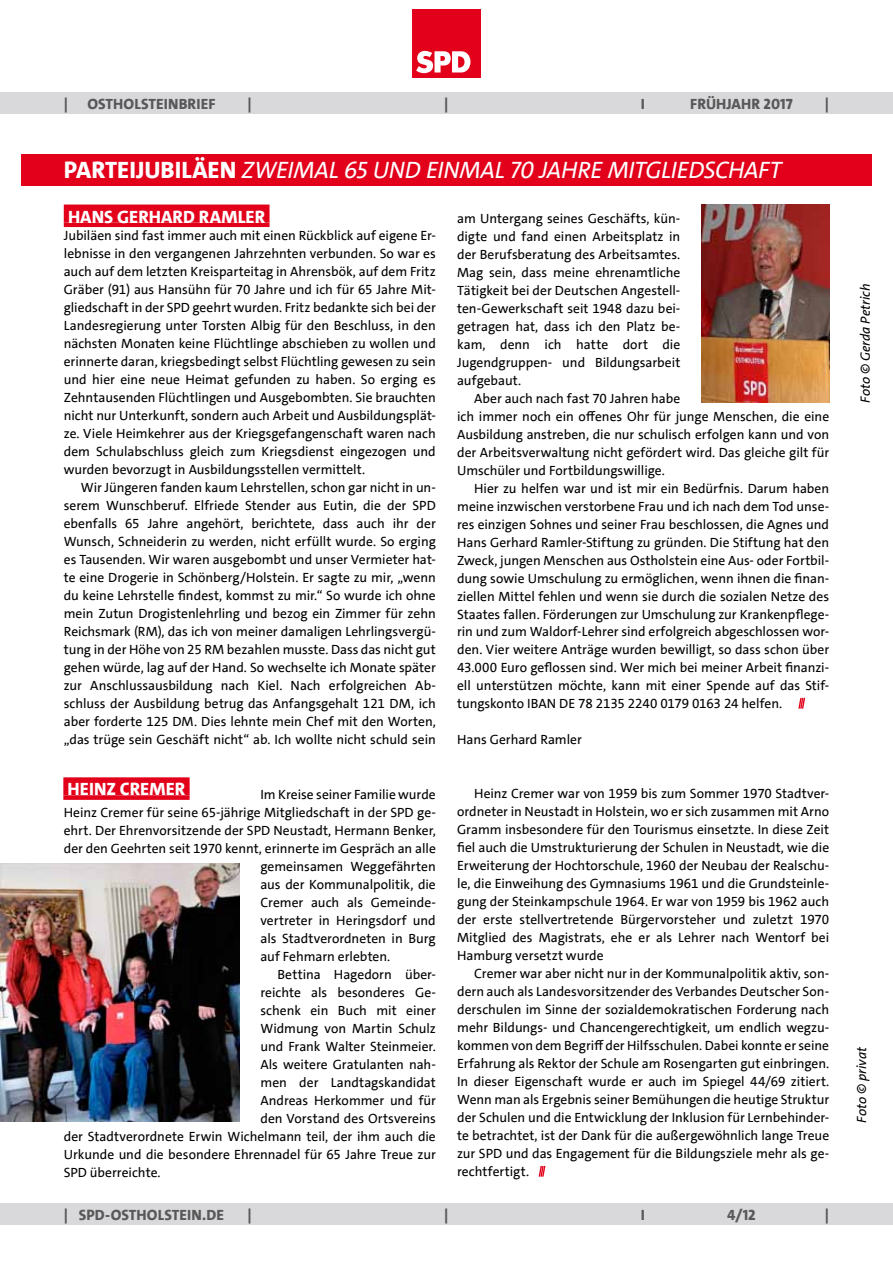
<style>
.page{position:relative;width:893px;height:1263px;background:#fff}
.page>*{position:absolute;margin:0;border:0;box-sizing:border-box;transform-origin:0 0}
.t1{font:italic 24px "SPD The Sans Versal";letter-spacing:-.015em;color:#fff}
.t2{font:800 18px "SPD The Sans Versal";color:#fff}
.t3{font:800 15px "SPD The Sans Versal";letter-spacing:.005em;color:#585859}
.t4{font:13.5px/18px "SPD The Sans";color:#000;text-align:justify}
.t5{font:italic 13.5px "SPD The Sans";color:#000}
.s1{font-weight:800;font-style:normal}
</style>
<div class="page">
<div style="left:0;top:1203px;width:893px;height:22px;background:#d9d9db"></div>
<div style="left:412px;top:9px;width:69px;height:69px;background:#e2001a"></div>
<svg style="left:416px;top:51px;width:54px;height:22px"></svg>
<div style="left:0;top:92px;width:893px;height:22px;background:#d9d9db"></div>
<img style="left:0;top:863px;width:239px;height:259px">
<div style="left:63px;top:777px;width:127px;height:18px;background:#e2001a"></div>
<div style="left:63px;top:795px;width:127px;height:5px;background:#e2001a"></div>
<div style="left:64px;top:205px;width:206px;height:18px;background:#e2001a"></div>
<hr style="left:64px;top:223px;width:206px;height:4px;background:#e2001a">
<div style="left:21px;top:154px;width:851px;height:32px;background:#e2001a"></div>
<svg style="left:798px;top:698px;width:7px;height:11px"></svg>
<svg style="left:539px;top:1166px;width:6px;height:11px"></svg>
<img style="left:702px;top:205px;width:127px;height:198px">
<p class="t3" style="left:64px;top:94px;width:6px">|</p>
<p class="t3" style="left:87px;top:94px;width:130px">OSTHOLSTEINBRIEF</p>
<p class="t3" style="left:248px;top:94px;width:6px">|</p>
<p class="t3" style="left:444px;top:94px;width:6px">|</p>
<p class="t3" style="left:641px;top:94px;width:6px">I</p>
<p class="t3" style="left:690px;top:94px;width:104px">FRÜHJAHR 2017</p>
<p class="t3" style="left:825px;top:94px;width:6px">|</p>
<h1 class="t1" style="left:64px;top:154px;width:719px"><span class="s1">PARTEIJUBILÄEN</span> ZWEIMAL 65 UND EINMAL 70 JAHRE MITGLIEDSCHAFT</h1>
<h2 class="t2" style="left:68px;top:205px;width:199px">HANS GERHARD RAMLER</h2>
<p class="t4" style="left:64px;top:227px;width:374px">Jubiläen sind fast immer auch mit einen Rückblick auf eigene Er&shy;lebnisse in den vergangenen Jahrzehnten verbunden. So war es auch auf dem letzten Kreisparteitag in Ahrensbök, auf dem Fritz Gräber (91) aus Hansühn für 70 Jahre und ich für 65 Jahre Mit&shy;gliedschaft in der SPD geehrt wurden. Fritz bedankte sich bei der Landesregierung unter Torsten Albig für den Beschluss, in den nächsten Monaten keine Flüchtlinge abschieben zu wollen und erinnerte daran, kriegsbedingt selbst Flüchtling gewesen zu sein und hier eine neue Heimat gefunden zu haben. So erging es Zehntausenden Flüchtlingen und Ausgebombten. Sie brauchten nicht nur Unterkunft, sondern auch Arbeit und Ausbildungsplät&shy;ze. Viele Heimkehrer aus der Kriegsgefangenschaft waren nach dem Schulabschluss gleich zum Kriegsdienst eingezogen und wurden bevorzugt in Ausbildungsstellen vermittelt.</p>
<p class="t4" style="left:64px;top:479px;width:374px;text-indent:17px">Wir Jüngeren fanden kaum Lehrstellen, schon gar nicht in un&shy;serem Wunschberuf. Elfriede Stender aus Eutin, die der SPD ebenfalls 65 Jahre angehört, berichtete, dass auch ihr der Wunsch, Schneiderin zu werden, nicht erfüllt wurde. So erging es Tausenden. Wir waren ausgebombt und unser Vermieter hat&shy;te eine Drogerie in Schönberg/Holstein. Er sagte zu mir, „wenn du keine Lehrstelle findest, kommst zu mir.“ So wurde ich ohne mein Zutun Drogistenlehrling und bezog ein Zimmer für zehn Reichsmark (RM), das ich von meiner damaligen Lehrlingsvergü&shy;tung in der Höhe von 25 RM bezahlen musste. Dass das nicht gut gehen würde, lag auf der Hand. So wechselte ich Monate später zur Anschlussausbildung nach Kiel. Nach erfolgreichen Ab&shy;schluss der Ausbildung betrug das Anfangsgehalt 121 DM, ich aber forderte 125 DM. Dies lehnte mein Chef mit den Worten, „das trüge sein Geschäft nicht“ ab. Ich wollte nicht schuld sein</p>
<p class="t4" style="left:457px;top:209px;width:225px">am Untergang seines Geschäfts, kün&shy;digte und fand einen Arbeitsplatz in der Berufsberatung des Arbeitsamtes.<br>Mag sein, dass meine ehrenamtliche Tätigkeit bei der Deutschen Angestell&shy;ten-Gewerkschaft seit 1948 dazu bei&shy;getragen hat, dass ich den Platz be&shy;kam, denn ich hatte dort die Jugendgruppen- und Bildungsarbeit aufgebaut.</p>
<p class="t4" style="left:457px;top:389px;width:374px;text-align:left;text-indent:17px">Aber auch nach fast 70 Jahren habe<br>ich immer noch ein offenes Ohr für junge Menschen, die eine Ausbildung anstreben, die nur schulisch erfolgen kann und von der Arbeitsverwaltung nicht gefördert wird. Das gleiche gilt für Umschüler und Fortbildungswillige.</p>
<p class="t4" style="left:457px;top:479px;width:374px;text-indent:17px">Hier zu helfen war und ist mir ein Bedürfnis. Darum haben meine inzwischen verstorbene Frau und ich nach dem Tod unse&shy;res einzigen Sohnes und seiner Frau beschlossen, die Agnes und Hans Gerhard Ramler-Stiftung zu gründen. Die Stiftung hat den Zweck, jungen Menschen aus Ostholstein eine Aus- oder Fortbil&shy;dung sowie Umschulung zu ermöglichen, wenn ihnen die finan&shy;ziellen Mittel fehlen und wenn sie durch die sozialen Netze des Staates fallen. Förderungen zur Umschulung zur Krankenpflege&shy;rin und zum Waldorf-Lehrer sind erfolgreich abgeschlossen wor&shy;den. Vier weitere Anträge wurden bewilligt, so dass schon über 43.000 Euro geflossen sind. Wer mich bei meiner Arbeit finanzi&shy;ell unterstützen möchte, kann mit einer Spende auf das Stif&shy;tungskonto IBAN DE 78 2135 2240 0179 0163 24 helfen.</p>
<p class="t4" style="left:457px;top:731px;width:126px">Hans Gerhard Ramler</p>
<h2 class="t2" style="left:68px;top:778px;width:119px">HEINZ CREMER</h2>
<p class="t4" style="left:260px;top:785px;width:177px">Im Kreise seiner Familie wurde</p>
<p class="t4" style="left:64px;top:803px;width:374px">Heinz Cremer für seine 65-jährige Mitgliedschaft in der SPD ge-</p>
<p class="t4" style="left:64px;top:821px;width:374px">ehrt. Der Ehrenvorsitzende der SPD Neustadt, Hermann Benker,</p>
<p class="t4" style="left:64px;top:839px;width:374px">der den Geehrten seit 1970 kennt, erinnerte im Gespräch an alle</p>
<p class="t4" style="left:260px;top:857px;width:177px">gemeinsamen Weggefährten</p>
<p class="t4" style="left:260px;top:875px;width:177px">aus der Kommunalpolitik, die</p>
<p class="t4" style="left:260px;top:893px;width:177px">Cremer auch als Gemeinde-</p>
<p class="t4" style="left:260px;top:911px;width:177px">vertreter in Heringsdorf und</p>
<p class="t4" style="left:260px;top:929px;width:177px">als Stadtverordneten in Burg</p>
<p class="t4" style="left:260px;top:947px;width:131px">auf Fehmarn erlebten.</p>
<p class="t4" style="left:277px;top:965px;width:160px">Bettina Hagedorn über-</p>
<p class="t4" style="left:260px;top:983px;width:177px">reichte als besonderes Ge-</p>
<p class="t4" style="left:260px;top:1001px;width:177px">schenk ein Buch mit einer</p>
<p class="t4" style="left:260px;top:1019px;width:177px">Widmung von Martin Schulz</p>
<p class="t4" style="left:260px;top:1037px;width:177px">und Frank Walter Steinmeier.</p>
<p class="t4" style="left:260px;top:1055px;width:177px">Als weitere Gratulanten nah-</p>
<p class="t4" style="left:260px;top:1073px;width:177px">men der Landtagskandidat</p>
<p class="t4" style="left:260px;top:1091px;width:177px">Andreas Herkommer und für</p>
<p class="t4" style="left:260px;top:1109px;width:177px">den Vorstand des Ortsvereins</p>
<p class="t4" style="left:64px;top:1127px;width:374px">der Stadtverordnete Erwin Wichelmann teil, der ihm auch die</p>
<p class="t4" style="left:64px;top:1145px;width:373px">Urkunde und die besondere Ehrennadel für 65 Jahre Treue zur</p>
<p class="t4" style="left:64px;top:1163px;width:98px">SPD überreichte.</p>
<p class="t4" style="left:457px;top:785px;width:374px;text-indent:17px">Heinz Cremer war von 1959 bis zum Sommer 1970 Stadtver&shy;ordneter in Neustadt in Holstein, wo er sich zusammen mit Arno Gramm insbesondere für den Tourismus einsetzte. In diese Zeit fiel auch die Umstrukturierung der Schulen in Neustadt, wie die Erweiterung der Hochtorschule, 1960 der Neubau der Realschu&shy;le, die Einweihung des Gymnasiums 1961 und die Grundsteinle&shy;gung der Steinkampschule 1964. Er war von 1959 bis 1962 auch der erste stellvertretende Bürgervorsteher und zuletzt 1970<br>Mitglied des Magistrats, ehe er als Lehrer nach Wentorf bei Hamburg versetzt wurde</p>
<p class="t4" style="left:457px;top:965px;width:374px;text-indent:17px">Cremer war aber nicht nur in der Kommunalpolitik aktiv, son&shy;dern auch als Landesvorsitzender des Verbandes Deutscher Son&shy;derschulen im Sinne der sozialdemokratischen Forderung nach mehr Bildungs- und Chancengerechtigkeit, um endlich wegzu&shy;kommen von dem Begriff der Hilfsschulen. Dabei konnte er seine Erfahrung als Rektor der Schule am Rosengarten gut einbringen.<br>In dieser Eigenschaft wurde er auch im Spiegel 44/69 zitiert.<br>Wenn man als Ergebnis seiner Bemühungen die heutige Struktur der Schulen und die Entwicklung der Inklusion für Lernbehinder&shy;te betrachtet, ist der Dank für die außergewöhnlich lange Treue zur SPD und das Engagement für die Bildungsziele mehr als ge&shy;rechtfertigt.</p>
<p class="t3" style="left:64px;top:1205px;width:162px">| SPD-OSTHOLSTEIN.DE</p>
<p class="t3" style="left:248px;top:1205px;width:6px">|</p>
<p class="t3" style="left:444px;top:1205px;width:6px">|</p>
<p class="t3" style="left:641px;top:1205px;width:6px">I</p>
<p class="t3" style="left:727px;top:1205px;width:30px">4/12</p>
<p class="t3" style="left:825px;top:1205px;width:6px">|</p>
<p class="t5" style="left:856px;top:403px;width:121px;rotate:-90deg">Foto © Gerda Petrich</p>
<p class="t5" style="left:853px;top:1123px;width:77px;rotate:-90deg">Foto © privat</p>
</div>
